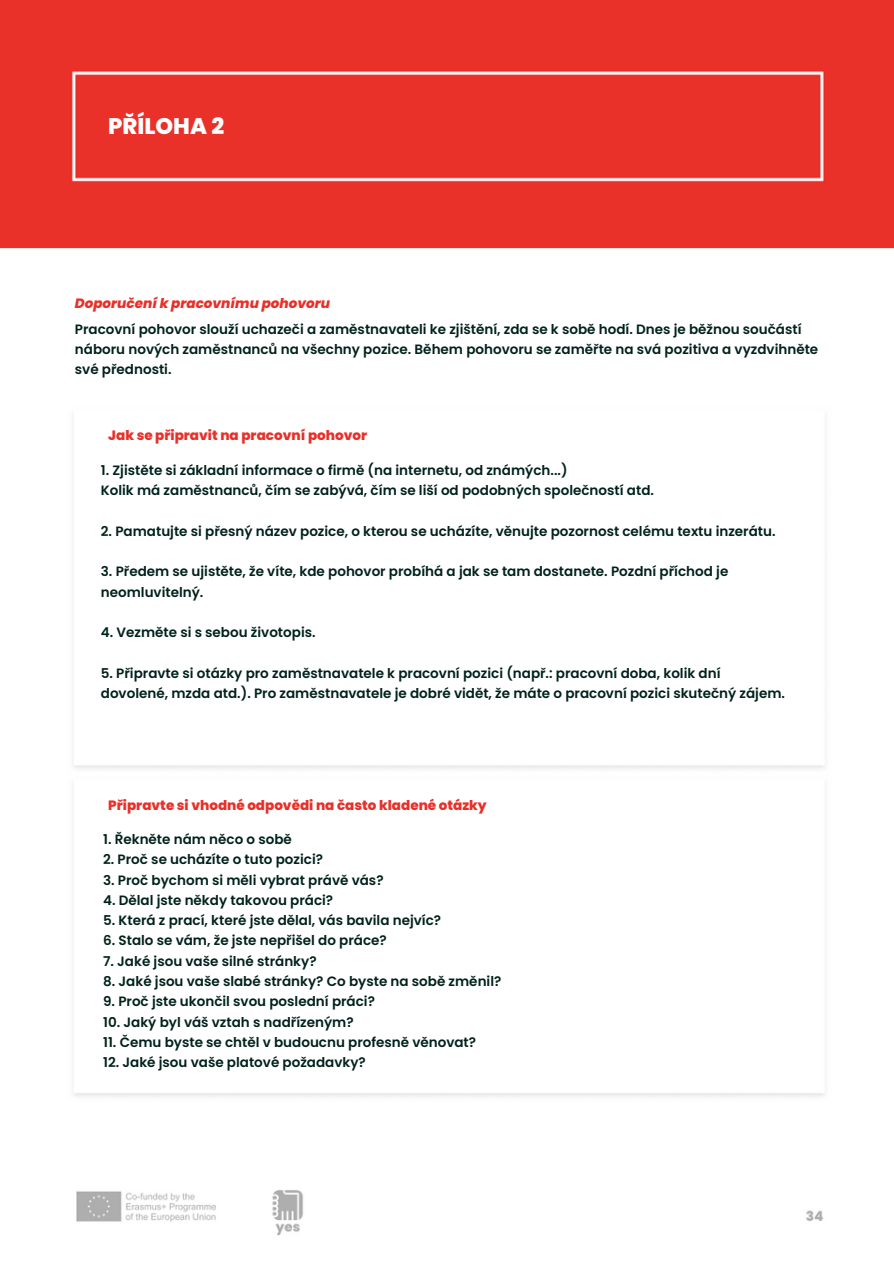
<style>
.page{position:relative;width:894px;height:1264px;background:#fff}
.page>*{position:absolute;margin:0;border:0;box-sizing:border-box;transform-origin:0 0}
.t1{font:800 22.5px "Poppins";color:#fff}
.t2{font:600 13.5px/20.2px "Poppins";color:#00221c}
.t3{font:800 13.5px "Poppins";color:#e83029}
.t4{font:italic 800 13.5px "Poppins";color:#e83029}
</style>
<div class="page">
<img style="left:0;top:0;width:893px;height:1236px">
<h1 class="t1" style="left:108px;top:110px;width:117px">PŘÍLOHA 2</h1>
<p class="t4" style="left:75px;top:294px;width:256px">Doporučení k pracovnímu pohovoru</p>
<p class="t2" style="left:75px;top:319px;width:744px">Pracovní pohovor slouží uchazeči a zaměstnavateli ke zjištění, zda se k sobě hodí. Dnes je běžnou součástí náboru nových zaměstnanců na všechny pozice. Během pohovoru se zaměřte na svá pozitiva a vyzdvihněte své přednosti.</p>
<p class="t3" style="left:108px;top:426px;width:260px">Jak se připravit na pracovní pohovor</p>
<p class="t2" style="left:101px;top:460px;width:554px">1. Zjistěte si základní informace o firmě (na internetu, od známých...)<br>Kolik má zaměstnanců, čím se zabývá, čím se liší od podobných společností atd.</p>
<p class="t2" style="left:101px;top:521px;width:676px">2. Pamatujte si přesný název pozice, o kterou se ucházíte, věnujte pozornost celému textu inzerátu.</p>
<p class="t2" style="left:101px;top:561px;width:628px">3. Předem se ujistěte, že víte, kde pohovor probíhá a jak se tam dostanete. Pozdní příchod je neomluvitelný.</p>
<p class="t2" style="left:101px;top:622px;width:216px">4. Vezměte si s sebou životopis.</p>
<p class="t2" style="left:101px;top:662px;width:685px">5. Připravte si otázky pro zaměstnavatele k pracovní pozici (např.: pracovní doba, kolik dní dovolené, mzda atd.). Pro zaměstnavatele je dobré vidět, že máte o pracovní pozici skutečný zájem.</p>
<p class="t3" style="left:108px;top:795px;width:380px">Připravte si vhodné odpovědi na často kladené otázky</p>
<p class="t2" style="left:103px;top:829px;width:190px">1. Řekněte nám něco o sobě</p>
<p class="t2" style="left:103px;top:849px;width:221px">2. Proč se ucházíte o tuto pozici?</p>
<p class="t2" style="left:103px;top:869px;width:282px">3. Proč bychom si měli vybrat právě vás?</p>
<p class="t2" style="left:103px;top:890px;width:231px">4. Dělal jste někdy takovou práci?</p>
<p class="t2" style="left:103px;top:910px;width:339px">5. Která z prací, které jste dělal, vás bavila nejvíc?</p>
<p class="t2" style="left:103px;top:930px;width:285px">6. Stalo se vám, že jste nepřišel do práce?</p>
<p class="t2" style="left:103px;top:950px;width:215px">7. Jaké jsou vaše silné stránky?</p>
<p class="t2" style="left:103px;top:971px;width:399px">8. Jaké jsou vaše slabé stránky? Co byste na sobě změnil?</p>
<p class="t2" style="left:103px;top:991px;width:273px">9. Proč jste ukončil svou poslední práci?</p>
<p class="t2" style="left:103px;top:1011px;width:252px">10. Jaký byl váš vztah s nadřízeným?</p>
<p class="t2" style="left:103px;top:1031px;width:374px">11. Čemu byste se chtěl v budoucnu profesně věnovat?</p>
<p class="t2" style="left:103px;top:1052px;width:264px">12. Jaké jsou vaše platové požadavky?</p>
</div>
